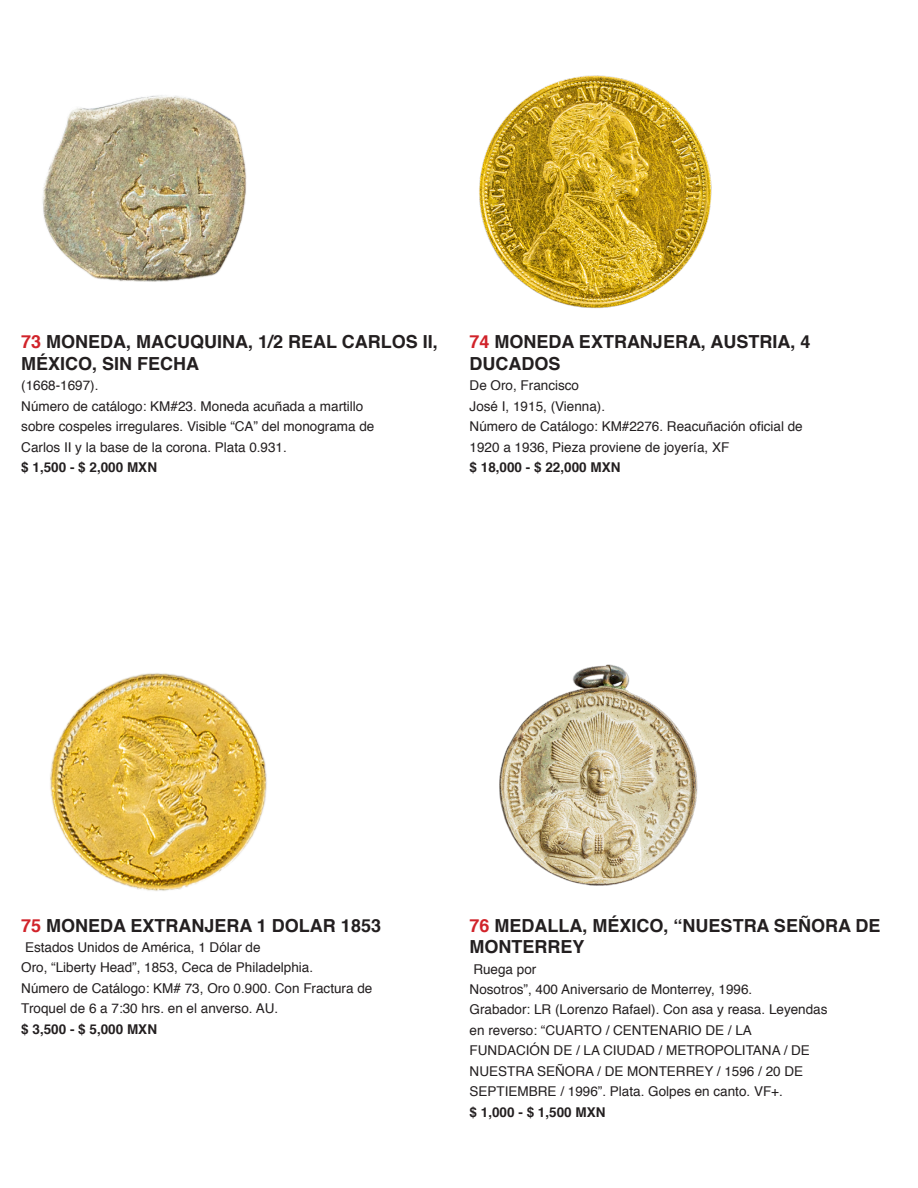
<style>
.page{position:relative;width:918px;height:1188px;background:#fff}
.page>*{position:absolute;margin:0;border:0;box-sizing:border-box;transform-origin:0 0}
.Titulo2{font:700 18px/21.6px "Helvetica";color:#231f20}
.Descripcion2{font:13.5px "Helvetica";color:#231f20}
.Valores2{font:700 13.5px "Helvetica";color:#231f20}
.s1{color:#d1232a}
</style>
<div class="page">
<img style="left:42px;top:95px;width:205px;height:187px">
<img style="left:479px;top:75px;width:233px;height:233px">
<img style="left:50px;top:673px;width:217px;height:218px">
<img style="left:499px;top:664px;width:199px;height:222px">
<p class="Titulo2" style="left:21px;top:331px;width:418px"><span class="s1">73</span> MONEDA, MACUQUINA, 1/2 REAL CARLOS II,<br>MÉXICO, SIN FECHA</p>
<p class="Descripcion2" style="left:21px;top:375px;width:79px">(1668-1697).</p>
<p class="Descripcion2" style="left:21px;top:395px;width:344px">Número de catálogo: KM#23. Moneda acuñada a martillo</p>
<p class="Descripcion2" style="left:21px;top:416px;width:355px">sobre cospeles irregulares. Visible “CA” del monograma de</p>
<p class="Descripcion2" style="left:21px;top:436px;width:267px">Carlos II y la base de la corona. Plata 0.931.</p>
<p class="Valores2" style="left:21px;top:456px;width:137px">$ 1,500 - $ 2,000 MXN</p>
<p class="Titulo2" style="left:470px;top:331px;width:342px"><span class="s1">74</span> MONEDA EXTRANJERA, AUSTRIA, 4<br>DUCADOS</p>
<p class="Descripcion2" style="left:470px;top:375px;width:111px">De Oro, Francisco</p>
<p class="Descripcion2" style="left:470px;top:395px;width:137px">José I, 1915, (Vienna).</p>
<p class="Descripcion2" style="left:470px;top:416px;width:335px">Número de Catálogo: KM#2276. Reacuñación oficial de</p>
<p class="Descripcion2" style="left:470px;top:436px;width:261px">1920 a 1936, Pieza proviene de joyería, XF</p>
<p class="Valores2" style="left:470px;top:456px;width:152px">$ 18,000 - $ 22,000 MXN</p>
<p class="Titulo2" style="left:21px;top:915px;width:361px"><span class="s1">75</span> MONEDA EXTRANJERA 1 DOLAR 1853</p>
<p class="Descripcion2" style="left:25px;top:937px;width:237px">Estados Unidos de América, 1 Dólar de</p>
<p class="Descripcion2" style="left:21px;top:957px;width:293px">Oro, “Liberty Head”, 1853, Ceca de Philadelphia.</p>
<p class="Descripcion2" style="left:21px;top:978px;width:353px">Número de Catálogo: KM# 73, Oro 0.900. Con Fractura de</p>
<p class="Descripcion2" style="left:21px;top:998px;width:258px">Troquel de 6 a 7:30 hrs. en el anverso. AU.</p>
<p class="Valores2" style="left:21px;top:1018px;width:137px">$ 3,500 - $ 5,000 MXN</p>
<p class="Titulo2" style="left:470px;top:915px;width:412px"><span class="s1">76</span> MEDALLA, MÉXICO, “NUESTRA SEÑORA DE<br>MONTERREY</p>
<p class="Descripcion2" style="left:473px;top:958px;width:65px">Ruega por</p>
<p class="Descripcion2" style="left:470px;top:979px;width:284px">Nosotros”, 400 Aniversario de Monterrey, 1996.</p>
<p class="Descripcion2" style="left:470px;top:999px;width:359px">Grabador: LR (Lorenzo Rafael). Con asa y reasa. Leyendas</p>
<p class="Descripcion2" style="left:470px;top:1020px;width:284px">en reverso: “CUARTO / CENTENARIO DE / LA</p>
<p class="Descripcion2" style="left:470px;top:1040px;width:342px">FUNDACIÓN DE / LA CIUDAD / METROPOLITANA / DE</p>
<p class="Descripcion2" style="left:470px;top:1061px;width:335px">NUESTRA SEÑORA / DE MONTERREY / 1596 / 20 DE</p>
<p class="Descripcion2" style="left:470px;top:1081px;width:315px">SEPTIEMBRE / 1996”. Plata. Golpes en canto. VF+.</p>
<p class="Valores2" style="left:470px;top:1101px;width:137px">$ 1,000 - $ 1,500 MXN</p>
</div>
